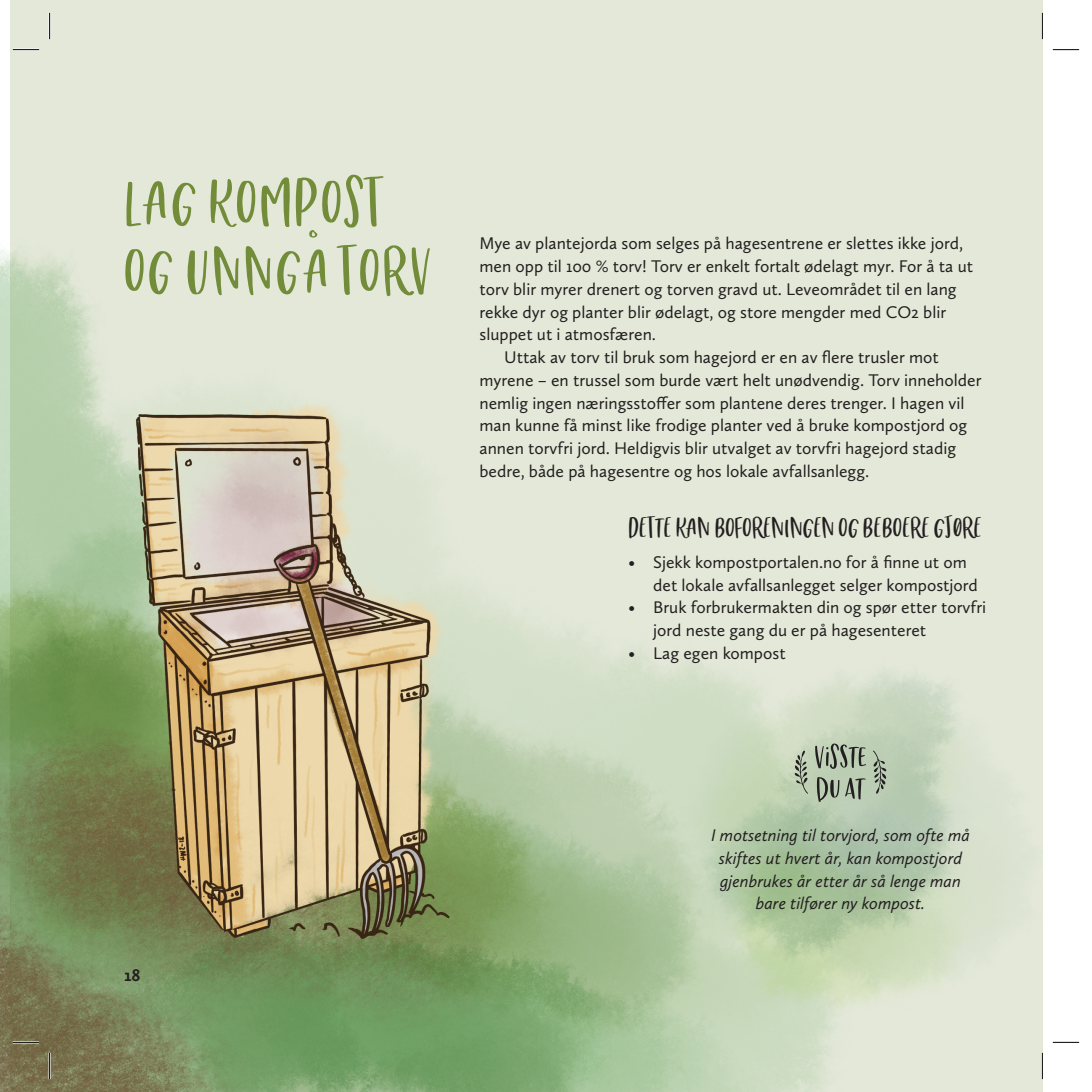
<style>
.page{position:relative;width:1092px;height:1092px;background:#fff}
.page>*{position:absolute;margin:0;border:0;box-sizing:border-box;transform-origin:0 0}
.t1{font:80.5px/68.2px "Chinup Buttercup Cutecaps";letter-spacing:.025em;color:#738c3a}
.t2{font:35px "Chinup Buttercup Cutecaps";color:#231f20}
.t3{font:17.5px/22.8px "Calluna Sans";color:#231f20}
.t4{font:italic 17.5px/22.8px "Calluna Sans";color:#231f20;text-align:center}
.t5{font:700 17.5px "Calluna Sans";color:#231f20}
</style>
<div class="page">
<div style="left:10px;top:0;width:1032px;height:1091px;background:#e3e8d8"></div>
<img style="left:0;top:250px;width:829px;height:841px">
<img style="left:622px;top:608px;width:421px;height:429px">
<svg style="left:816px;top:777px;width:49px;height:24px"></svg>
<svg style="left:815px;top:743px;width:51px;height:26px"></svg>
<svg style="left:872px;top:750px;width:14px;height:43px"></svg>
<svg style="left:794px;top:750px;width:14px;height:43px"></svg>
<hr style="left:13px;top:49px;width:26px;height:2px;background:#fff">
<hr style="left:13px;top:1041px;width:26px;height:2px;background:#fff">
<hr style="left:49px;top:13px;width:2px;height:26px;background:#fff">
<hr style="left:49px;top:1052px;width:2px;height:26px;background:#fff">
<svg style="left:13px;top:49px;width:26px;height:1px"></svg>
<svg style="left:1052px;top:49px;width:26px;height:1px"></svg>
<svg style="left:13px;top:1041px;width:26px;height:1px"></svg>
<svg style="left:1053px;top:1041px;width:25px;height:1px"></svg>
<svg style="left:49px;top:13px;width:1px;height:26px"></svg>
<svg style="left:49px;top:1052px;width:1px;height:26px"></svg>
<svg style="left:1041px;top:13px;width:1px;height:26px"></svg>
<svg style="left:1041px;top:1053px;width:1px;height:25px"></svg>
<h1 class="t1" style="left:124px;top:163px;width:309px">LAG KOMPOST<br>OG UNNGÅ TORV</h1>
<p class="t3" style="left:479px;top:232px;width:485px">Mye av plantejorda som selges på hagesentrene er slettes ikke jord,</p>
<p class="t3" style="left:479px;top:254px;width:495px">men opp til 100 % torv! Torv er enkelt fortalt ødelagt myr. For å ta ut</p>
<p class="t3" style="left:479px;top:277px;width:478px">torv blir myrer drenert og torven gravd ut. Leveområdet til en lang</p>
<p class="t3" style="left:479px;top:300px;width:468px">rekke dyr og planter blir ødelagt, og store mengder med CO2 blir</p>
<p class="t3" style="left:479px;top:323px;width:178px">sluppet ut i atmosfæren.</p>
<p class="t3" style="left:504px;top:345px;width:436px">Uttak av torv til bruk som hagejord er en av flere trusler mot</p>
<p class="t3" style="left:479px;top:368px;width:503px">myrene – en trussel som burde vært helt unødvendig. Torv inneholder</p>
<p class="t3" style="left:479px;top:391px;width:486px">nemlig ingen næringsstoffer som plantene deres trenger. I hagen vil</p>
<p class="t3" style="left:479px;top:414px;width:489px">man kunne få minst like frodige planter ved å bruke kompostjord og</p>
<p class="t3" style="left:479px;top:436px;width:478px">annen torvfri jord. Heldigvis blir utvalget av torvfri hagejord stadig</p>
<p class="t3" style="left:479px;top:459px;width:391px">bedre, både på hagesentre og hos lokale avfallsanlegg.</p>
<h2 class="t2" style="left:628px;top:508px;width:355px">DETTE KAN BOFORENINGEN OG BEBOERE GJØRE</h2>
<p class="t3" style="left:653px;top:550px;width:326px;text-indent:-25px">• Sjekk kompostportalen.no for å finne ut om det lokale avfallsanlegget selger kompostjord</p>
<p class="t3" style="left:653px;top:596px;width:334px;text-indent:-25px">• Bruk forbrukermakten din og spør etter torvfri jord neste gang du er på hagesenteret</p>
<p class="t3" style="left:628px;top:641px;width:159px">• Lag egen kompost</p>
<p class="t5" style="left:124px;top:964px;width:18px">18</p>
<p class="t4" style="left:711px;top:823px;width:260px">I motsetning til torvjord, som ofte må skiftes ut hvert år, kan kompostjord gjenbrukes år etter år så lenge man bare tilfører ny kompost.</p>
</div>
